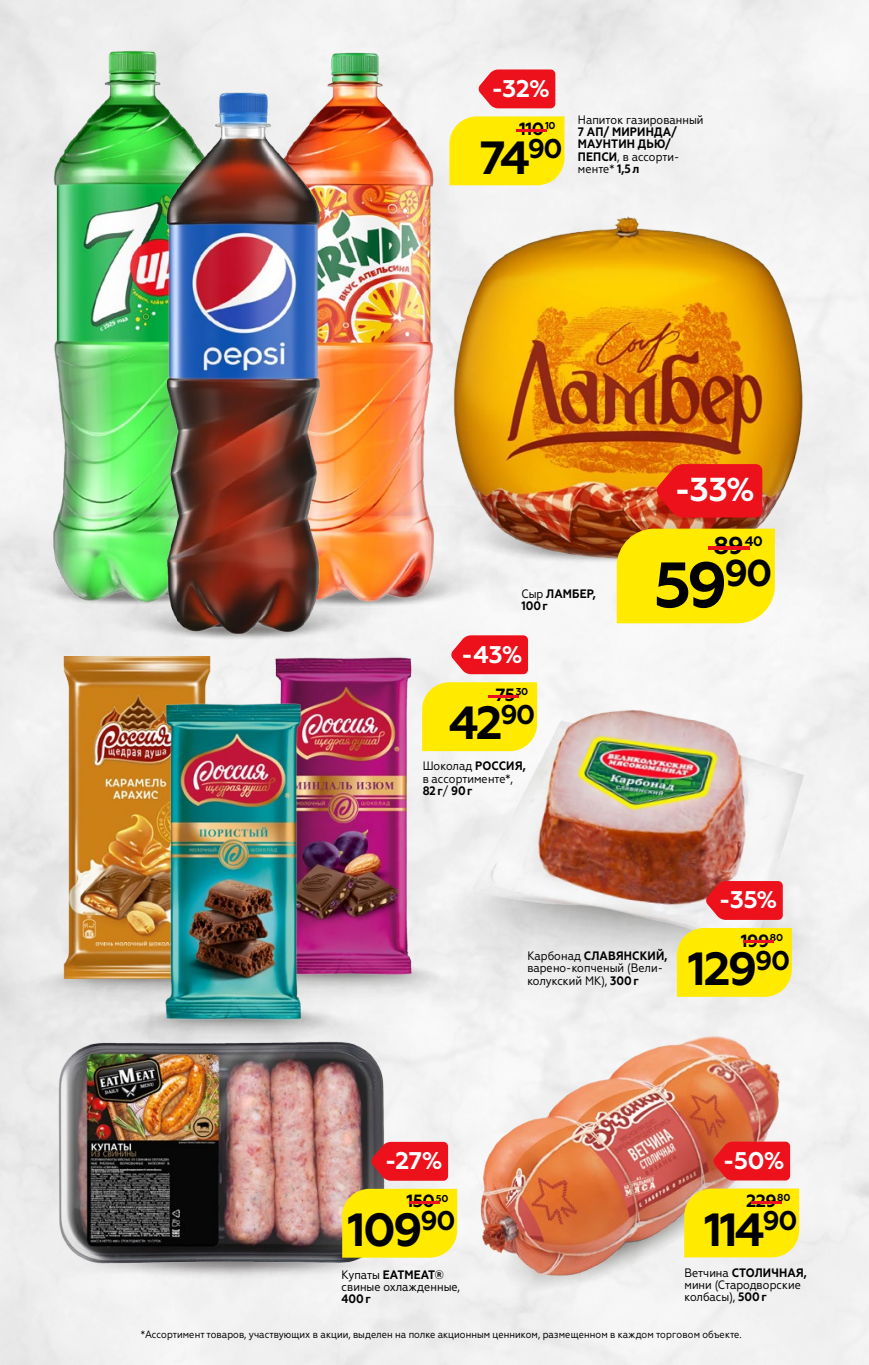
<style>
.page{position:relative;width:869px;height:1365px;background:#fff}
.page>*{position:absolute;margin:0;border:0;box-sizing:border-box;transform-origin:0 0}
.t1{font:700 63.88px "Geometria";color:#000}
.t2{font:700 46.38px "Geometria";letter-spacing:-.06em;color:#000}
.t3{font:700 33.07px "Geometria";color:#fff}
.t4{font:700 24.32px "Geometria";color:#000002}
.t5{font:700 24.15px "Geometria";color:#fff}
.t6{font:700 17.68px "Geometria";letter-spacing:-.03em;color:#000002}
.t7{font:700 13.83px "Geometria";color:#000002}
.t8{font:12.25px/12.2px "Geometria Narrow";color:#000}
.t9{font:700 12.25px/12.2px "Geometria Narrow";letter-spacing:.01em;color:#000}
.t10{font:10.5px "Geometria Narrow";color:#000}
.t11{font:700 9.97px "Geometria";color:#000002}
.s1{color:#ed111c}
.s2{font-weight:700}
.s3{font-weight:400}
.s4{font-size:17.68px;color:#ed111c}
.s5{font-size:24.32px;color:#ed111c}
</style>
<div class="page">
<div style="left:0;top:0;width:868px;height:1364px;background:#f1f1f1"></div>
<hr style="left:868px;top:1213px;width:1px;height:151px;background:#d7d7d7">
<div style="left:415px;top:833px;width:426px;height:214px;background:#f3f3f3"></div>
<img style="left:507px;top:687px;width:313px;height:303px">
<img style="left:863px;top:474px;width:5px;height:57px">
<img style="left:841px;top:1201px;width:27px;height:5px">
<div style="left:841px;top:730px;width:27px;height:471px;background:#f2f2f2"></div>
<div style="left:0;top:537px;width:42px;height:69px;background:#eaeaea"></div>
<img style="left:42px;top:38px;width:182px;height:576px">
<img style="left:444px;top:565px;width:97px;height:44px">
<img style="left:265px;top:41px;width:179px;height:570px">
<img style="left:58px;top:562px;width:371px;height:79px">
<img style="left:134px;top:68px;width:219px;height:588px">
<img style="left:404px;top:960px;width:108px;height:65px">
<img style="left:184px;top:655px;width:323px;height:322px">
<div style="left:444px;top:1083px;width:369px;height:267px;background:#f2f2f2"></div>
<img style="left:453px;top:972px;width:350px;height:351px">
<div style="left:0;top:978px;width:51px;height:51px;background:#e5e5e5"></div>
<img style="left:0;top:656px;width:298px;height:322px">
<img style="left:367px;top:460px;width:495px;height:105px">
<img style="left:446px;top:206px;width:364px;height:364px">
<img style="left:392px;top:1004px;width:23px;height:67px">
<img style="left:68px;top:696px;width:336px;height:335px">
<div style="left:10px;top:1224px;width:427px;height:82px;background:#eee"></div>
<img style="left:51px;top:973px;width:341px;height:341px">
<div style="left:342px;top:1188px;width:115px;height:69px;background:#ffea00"></div>
<svg style="left:371px;top:1141px;width:77px;height:39px"></svg>
<div style="left:449px;top:116px;width:115px;height:69px;background:#ffea00"></div>
<svg style="left:478px;top:69px;width:77px;height:39px"></svg>
<div style="left:684px;top:1188px;width:114px;height:69px;background:#ffea00"></div>
<svg style="left:712px;top:1141px;width:77px;height:39px"></svg>
<div style="left:676px;top:927px;width:115px;height:69px;background:#ffea00"></div>
<svg style="left:705px;top:881px;width:77px;height:38px"></svg>
<div style="left:616px;top:528px;width:158px;height:95px;background:#ffea00"></div>
<svg style="left:656px;top:464px;width:106px;height:53px"></svg>
<div style="left:422px;top:682px;width:115px;height:69px;background:#ffea00"></div>
<svg style="left:450px;top:635px;width:78px;height:39px"></svg>
<p class="t5" style="left:491px;top:74px;width:60px">-32%</p>
<p class="t6" style="left:506px;top:118px;width:50px"><span class="s1">-</span>110<sup>10</sup></p>
<p class="t8" style="left:577px;top:113px;width:127px">Напиток газированный<br><span class="s2">7 АП/ МИРИНДА/<br>МАУНТИН ДЬЮ/<br>ПЕПСИ</span>, в ассорти&shy;менте* <span class="s2">1,5л</span></p>
<p class="t2" style="left:479px;top:130px;width:85px">74<sup>90</sup></p>
<p class="t3" style="left:674px;top:470px;width:82px">-33%</p>
<p class="t9" style="left:521px;top:588px;width:76px"><span class="s3">Сыр</span> ЛАМБЕР,<br>100г</p>
<p class="t5" style="left:461px;top:639px;width:63px">-43%</p>
<p class="t11" style="left:479px;top:685px;width:50px"><span class="s4">-</span>30</p>
<p class="t6" style="left:495px;top:684px;width:21px">75</p>
<p class="t2" style="left:448px;top:695px;width:88px">42<sup>90</sup></p>
<p class="t8" style="left:422px;top:759px;width:105px">Шоколад <span class="s2">РОССИЯ, </span>в ассортименте*,<br><span class="s2">82г</span>/ <span class="s2">90г</span></p>
<p class="t7" style="left:695px;top:533px;width:68px"><span class="s5">-</span>40</p>
<p class="t4" style="left:713px;top:531px;width:32px">89</p>
<p class="t1" style="left:653px;top:547px;width:120px">59<sup>90</sup></p>
<p class="t5" style="left:718px;top:885px;width:60px">-35%</p>
<p class="t11" style="left:734px;top:931px;width:50px"><span class="s4">-</span>80</p>
<p class="t6" style="left:740px;top:929px;width:30px">199</p>
<p class="t8" style="left:527px;top:949px;width:141px">Карбонад <span class="s2">СЛАВЯНСКИЙ, </span>варено-копченый (Вели&shy;колукский МК), <span class="s2">300г</span></p>
<p class="t2" style="left:687px;top:941px;width:104px">129<sup>90</sup></p>
<p class="t5" style="left:384px;top:1146px;width:59px">-27%</p>
<p class="t5" style="left:722px;top:1145px;width:64px">-50%</p>
<p class="t6" style="left:399px;top:1190px;width:50px"><span class="s1">-</span>150<sup>50</sup></p>
<p class="t11" style="left:741px;top:1191px;width:50px"><span class="s4">-</span>80</p>
<p class="t6" style="left:745px;top:1190px;width:32px">229</p>
<p class="t2" style="left:347px;top:1201px;width:109px">109<sup>90</sup></p>
<p class="t2" style="left:703px;top:1201px;width:95px">114<sup>90</sup></p>
<p class="t8" style="left:341px;top:1268px;width:120px">Купаты <span class="s2">EATMEAT® </span>свиные охлажденные,<br><span class="s2">400г</span></p>
<p class="t8" style="left:684px;top:1266px;width:124px">Ветчина <span class="s2">СТОЛИЧНАЯ, </span>мини (Стародворские колбасы), <span class="s2">500г</span></p>
<p class="t10" style="left:141px;top:1328px;width:602px">*Ассортимент товаров, участвующих в акции, выделен на полке акционным ценником, размещенном в каждом торговом объекте.</p>
</div>
